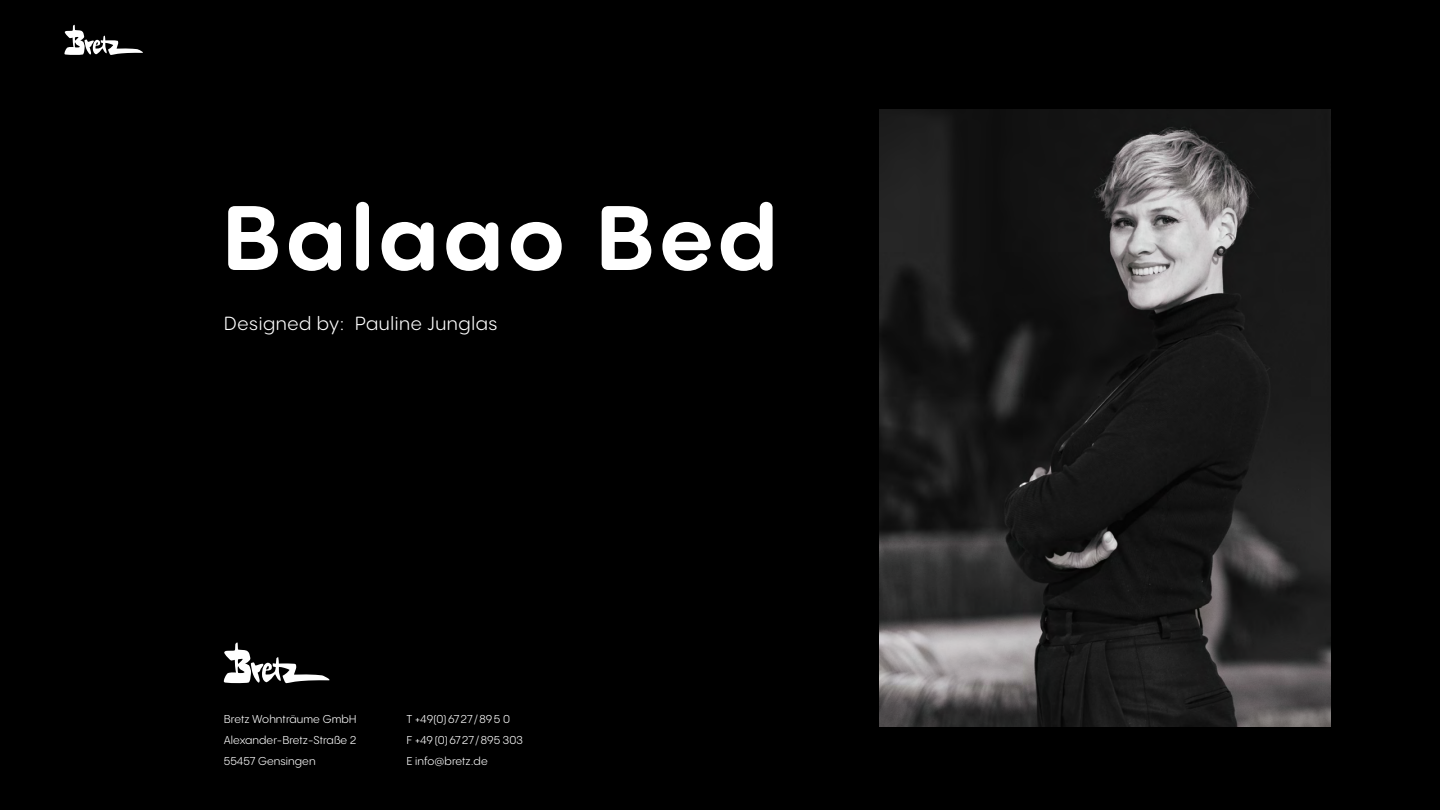
<style>
.page{position:relative;width:1440px;height:810px;background:#000}
.page>*{position:absolute;margin:0;border:0;box-sizing:border-box;transform-origin:0 0}
.t1{font:700 90px "PP Pangram Sans Rounded";letter-spacing:.06em;color:#fff}
.t2{font:18.75px "PP Pangram Sans Rounded";letter-spacing:.03em;color:#fff}
.t3{font:11.25px/21px "PP Pangram Sans Rounded";letter-spacing:.005em;color:#fff;text-align:justify}
</style>
<div class="page">
<svg style="left:64px;top:25px;width:79px;height:30px"></svg>
<svg style="left:223px;top:642px;width:107px;height:42px"></svg>
<img style="left:879px;top:110px;width:451px;height:616px">
<h1 class="t1" style="left:222px;top:177px;width:557px">Balaao Bed</h1>
<h2 class="t2" style="left:224px;top:312px;width:275px">Designed by: Pauline Junglas</h2>
<p class="t3" style="left:224px;top:708px;width:134px">Bretz Wohnträume GmbH Alexander-Bretz-Straße 2<br>55457 Gensingen</p>
<p class="t3" style="left:406px;top:708px;width:118px;text-align:left">T +49(0)6727 /895 0<br>F +49(0)6727 /895 303<br>E info@bretz.de</p>
</div>
